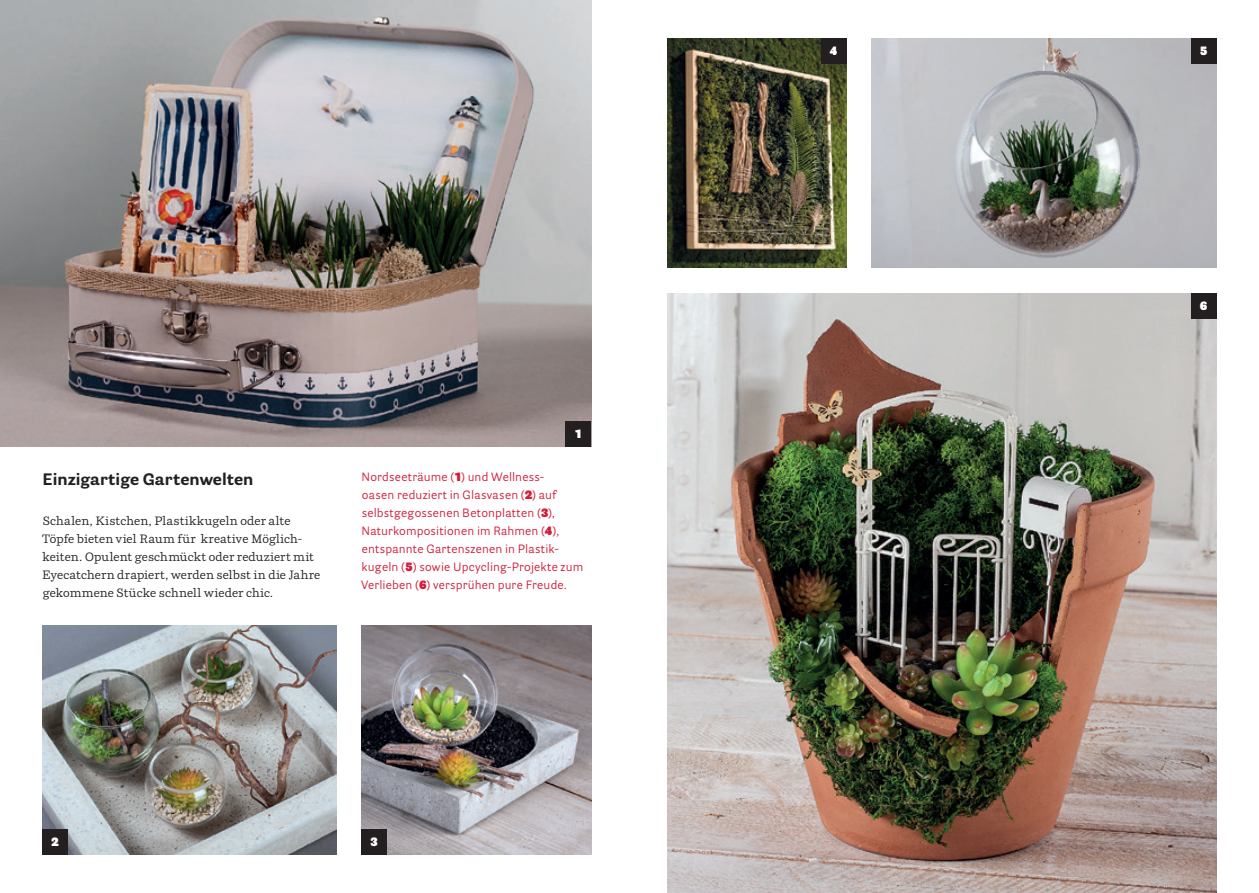
<style>
.page{position:relative;width:1259px;height:893px;background:#fff}
.page>*{position:absolute;margin:0;border:0;box-sizing:border-box;transform-origin:0 0}
.t1{font:700 16.5px "Parry Grotesque Pro";color:#231f20}
.t2{font:12px/18px "Parry Grotesque Pro";letter-spacing:.015em;color:#d21e38}
.t3{font:12px/18px "Parry Pro";letter-spacing:.01em;color:#231f20}
.t4{font:900 12px "Parry Grotesque Pro";color:#fff}
.s1{font-weight:900}
</style>
<div class="page">
<img style="left:361px;top:625px;width:230px;height:230px">
<img style="left:668px;top:38px;width:178px;height:230px">
<img style="left:872px;top:38px;width:344px;height:230px">
<img style="left:43px;top:625px;width:293px;height:230px">
<img style="left:0;top:0;width:591px;height:446px">
<img style="left:668px;top:293px;width:548px;height:600px">
<div style="left:566px;top:421px;width:25px;height:25px;background:#231f20"></div>
<div style="left:43px;top:829px;width:25px;height:26px;background:#231f20"></div>
<div style="left:821px;top:38px;width:25px;height:26px;background:#231f20"></div>
<div style="left:1191px;top:293px;width:25px;height:26px;background:#231f20"></div>
<div style="left:361px;top:829px;width:26px;height:26px;background:#231f20"></div>
<div style="left:1191px;top:38px;width:25px;height:26px;background:#231f20"></div>
<h1 class="t1" style="left:42px;top:467px;width:212px">Einzigartige Gartenwelten</h1>
<p class="t3" style="left:42px;top:512px;width:280px">Schalen, Kistchen, Plastikkugeln oder alte Töpfe bieten viel Raum für kreative Möglich&shy;keiten. Opulent geschmückt oder reduziert mit Eyecatchern drapiert, werden selbst in die Jahre gekommene Stücke schnell wieder chic.</p>
<p class="t4" style="left:575px;top:425px;width:8px">1</p>
<p class="t2" style="left:361px;top:468px;width:224px">Nordseeträume (<span class="s1">1</span>) und Wellness-<br>oasen reduziert in Glasvasen (<span class="s1">2</span>) auf selbstgegossenen Betonplatten (<span class="s1">3</span>), Naturkompositionen im Rahmen (<span class="s1">4</span>), entspannte Gartenszenen in Plastik&shy;kugeln (<span class="s1">5</span>) sowie Upcycling-Projekte zum Verlieben (<span class="s1">6</span>) versprühen pure Freude.</p>
<p class="t4" style="left:52px;top:833px;width:9px">2</p>
<p class="t4" style="left:371px;top:833px;width:9px">3</p>
<p class="t4" style="left:830px;top:42px;width:9px">4</p>
<p class="t4" style="left:1200px;top:42px;width:9px">5</p>
<p class="t4" style="left:1200px;top:297px;width:9px">6</p>
</div>
